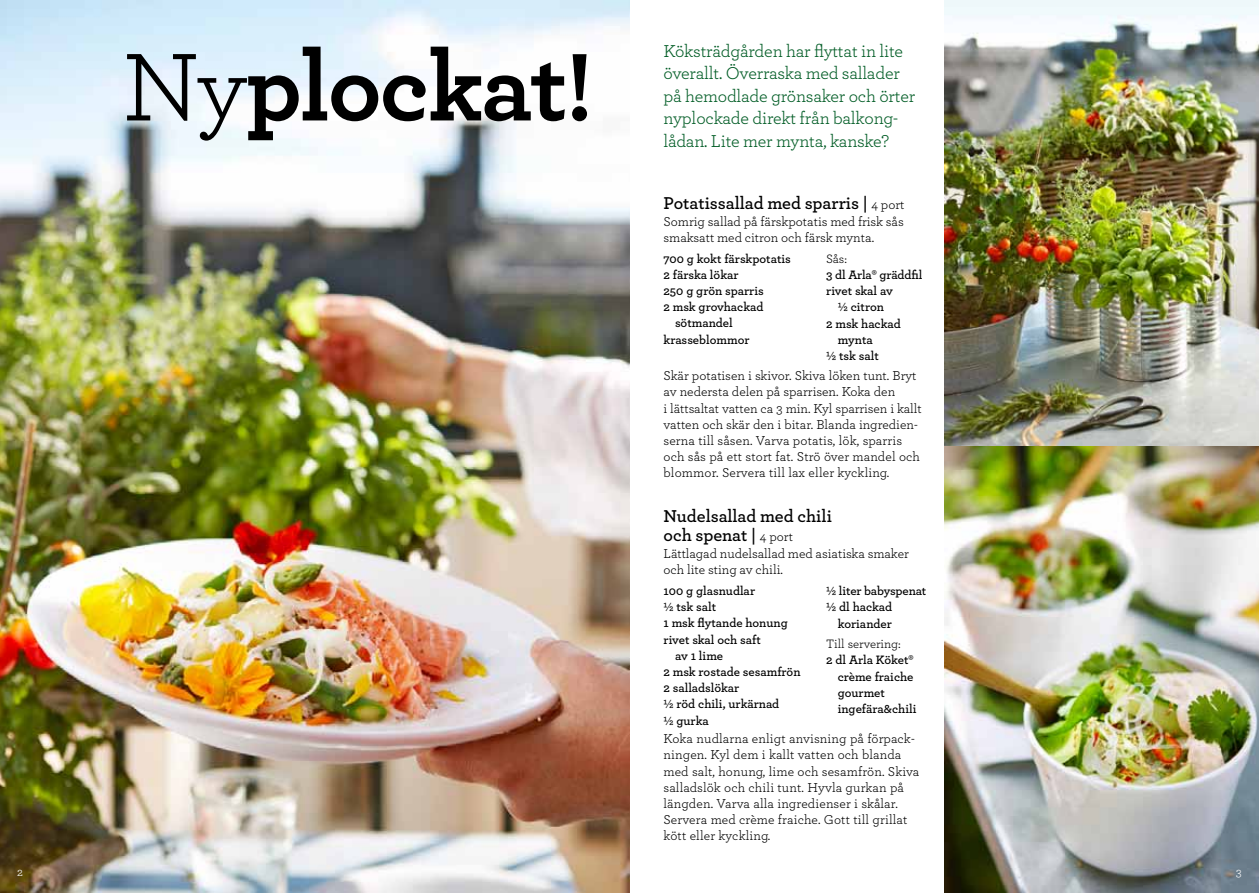
<style>
.page{position:relative;width:1259px;height:893px;background:#fff}
.page>*{position:absolute;margin:0;border:0;box-sizing:border-box;transform-origin:0 0}
.t1{font:700 100.8px "Archer";letter-spacing:-.02em;color:#000}
.t2{font:18px/22.5px "Archer";letter-spacing:-.01em;color:#005c25}
.t3{font:600 18px/18.8px "Archer";color:#000}
.t4{font:13.5px/16.2px "Archer";color:#000}
.t5{font:600 12.75px/16.2px "Archer";color:#000}
.t6{font:12.75px "Archer";color:#000}
.t7{font:12.3px "Archer";color:#fff}
.s1{font-weight:400}
.s2{font-weight:400;font-size:13.5px}
</style>
<div class="page">
<img style="left:944px;top:0;width:315px;height:893px">
<img style="left:0;top:0;width:629px;height:893px">
<h1 class="t1" style="left:122px;top:24px;width:473px"><span class="s1">Ny</span>plockat!</h1>
<h2 class="t2" style="left:663px;top:39px;width:253px">Köksträdgården har flyttat in lite överallt. Överraska med sallader på hemodlade grönsaker och örter nyplockade direkt från balkong-</h2>
<h2 class="t2" style="left:663px;top:129px;width:227px">lådan. Lite mer mynta, kanske?</h2>
<h2 class="t3" style="left:663px;top:192px;width:242px">Potatissallad med sparris | <span class="s2">4 port</span></h2>
<p class="t4" style="left:663px;top:213px;width:242px">Somrig sallad på färskpotatis med frisk sås smaksatt med citron och färsk mynta.</p>
<p class="t5" style="left:663px;top:250px;width:129px">700 g kokt färskpotatis</p>
<p class="t5" style="left:663px;top:266px;width:77px">2 färska lökar</p>
<p class="t5" style="left:663px;top:282px;width:102px">250 g grön sparris</p>
<p class="t5" style="left:663px;top:298px;width:101px">2 msk grovhackad</p>
<p class="t5" style="left:675px;top:314px;width:59px">sötmandel</p>
<p class="t5" style="left:663px;top:331px;width:88px">krasseblommor</p>
<p class="t4" style="left:663px;top:367px;width:260px">Skär potatisen i skivor. Skiva löken tunt. Bryt av nedersta delen på sparrisen. Koka den<br>i lättsaltat vatten ca 3 min. Kyl sparrisen i kallt vatten och skär den i bitar. Blanda ingredien&shy;serna till såsen. Varva potatis, lök, sparris och sås på ett stort fat. Strö över mandel och blommor. Servera till lax eller kyckling.</p>
<p class="t6" style="left:826px;top:250px;width:22px">Sås:</p>
<p class="t5" style="left:826px;top:266px;width:98px">3 dl Arla® gräddfil</p>
<p class="t5" style="left:826px;top:282px;width:68px">rivet skal av</p>
<p class="t5" style="left:837px;top:298px;width:48px">½ citron</p>
<p class="t5" style="left:826px;top:314px;width:76px">2 msk hackad</p>
<p class="t5" style="left:837px;top:331px;width:37px">mynta</p>
<p class="t5" style="left:826px;top:347px;width:54px">½ tsk salt</p>
<h2 class="t3" style="left:663px;top:506px;width:170px">Nudelsallad med chili och spenat | <span class="s2">4 port</span></h2>
<p class="t4" style="left:663px;top:545px;width:247px">Lättlagad nudelsallad med asiatiska smaker och lite sting av chili.</p>
<p class="t5" style="left:663px;top:582px;width:93px">100 g glasnudlar</p>
<p class="t5" style="left:663px;top:598px;width:54px">½ tsk salt</p>
<p class="t5" style="left:663px;top:614px;width:126px">1 msk flytande honung</p>
<p class="t5" style="left:663px;top:630px;width:99px">rivet skal och saft</p>
<p class="t5" style="left:675px;top:647px;width:50px">av 1 lime</p>
<p class="t5" style="left:663px;top:663px;width:139px">2 msk rostade sesamfrön</p>
<p class="t5" style="left:663px;top:679px;width:77px">2 salladslökar</p>
<p class="t5" style="left:663px;top:695px;width:117px">½ röd chili, urkärnad</p>
<p class="t5" style="left:663px;top:711px;width:47px">½ gurka</p>
<p class="t4" style="left:663px;top:730px;width:257px">Koka nudlarna enligt anvisning på förpack&shy;ningen. Kyl dem i kallt vatten och blanda med salt, honung, lime och sesamfrön. Skiva salladslök och chili tunt. Hyvla gurkan på längden. Varva alla ingredienser i skålar.<br>Servera med crème fraiche. Gott till grillat kött eller kyckling.</p>
<p class="t5" style="left:826px;top:582px;width:102px">½ liter babyspenat</p>
<p class="t5" style="left:826px;top:598px;width:68px">½ dl hackad</p>
<p class="t5" style="left:837px;top:614px;width:56px">koriander</p>
<p class="t6" style="left:826px;top:635px;width:76px">Till servering:</p>
<p class="t5" style="left:837px;top:651px;width:80px;text-indent:-11px">2 dl Arla Köket® crème fraiche gourmet ingefära&amp;chili</p>
<p class="t7" style="left:17px;top:863px;width:7px">2</p>
<p class="t7" style="left:1236px;top:863px;width:7px">3</p>
</div>
